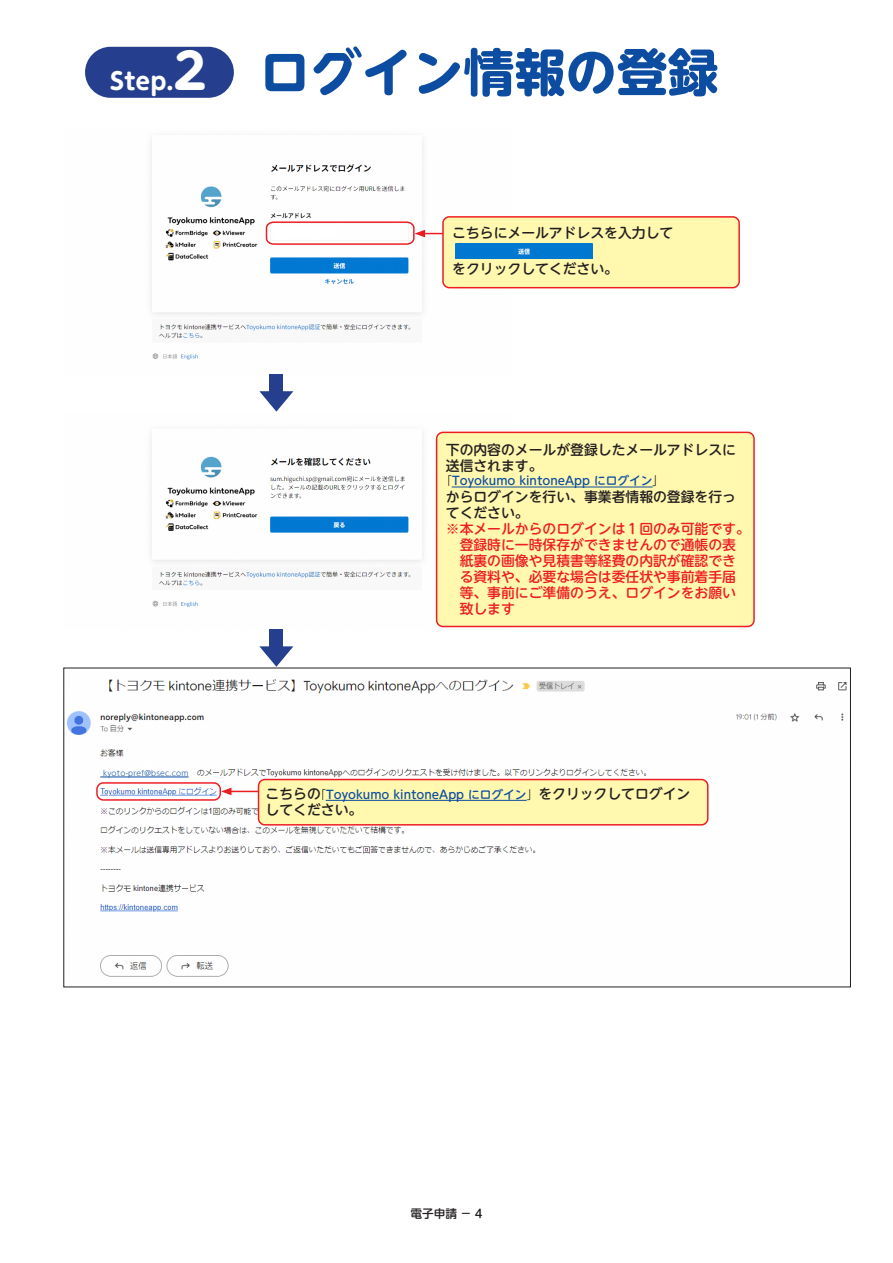
<style>
.page{position:relative;width:893px;height:1263px;background:#fff}
.page>*{position:absolute;margin:0;border:0;box-sizing:border-box;transform-origin:0 0}
.t1{font:700 51px "UD Shin M Go Pr 6 N";color:#0d4da1}
.t2{font:700 23.4px "UD Shin M Go Pr 6 N";color:#fff}
.t3{font:500 13.8px/15.9px "UD Shin M Go Pr 6 N";color:#ee1d23}
.t4{font:500 13.8px/15.9px "UD Shin M Go Pr 6 N";color:#231f20}
.t5{font:500 11.7px "UD Shin M Go Pr 6 N";color:#0d4da1}
.t6{font:500 11.7px "UD Shin M Go Pr 6 N";color:#231f20}
.t7{font:300 7.5px "UD Shin M Go Pr 6 N";letter-spacing:.03em;color:#0d4da1}
.s1{font-size:48.9px}
.s2{font-weight:300;color:#231f20}
.s3{font-size:13.8px;color:#231f20}
</style>
<div class="page">
<img style="left:151px;top:140px;width:359px;height:220px">
<img style="left:151px;top:431px;width:359px;height:197px">
<img style="left:67px;top:679px;width:780px;height:298px">
<div style="left:100px;top:767px;width:96px;height:12px;background:#fff"></div>
<hr style="left:100px;top:777px;width:89px;height:1px;background:#0d4da1">
<div style="left:85px;top:47px;width:149px;height:51px;background:#253f8e;border-radius:26px"></div>
<hr style="left:423px;top:233px;width:80px;height:1px;background:#ee1d23">
<svg style="left:265px;top:221px;width:160px;height:25px"></svg>
<div style="left:443px;top:217px;width:296px;height:71px;background:#fff8ae;border-radius:6px"></div>
<div style="left:442px;top:216px;width:298px;height:72px;border:1px solid #ee1d23;border-radius:6px"></div>
<div style="left:276px;top:228px;width:60px;height:10px;background:#fff"></div>
<div style="left:455px;top:243px;width:138px;height:16px;background:#0178d1"></div>
<div style="left:437px;top:432px;width:317px;height:194px;background:#fff8ae;border-radius:6px"></div>
<hr style="left:452px;top:487px;width:201px;height:1px;background:#0d4da1">
<div style="left:436px;top:432px;width:319px;height:195px;border:1px solid #ee1d23;border-radius:6px"></div>
<hr style="left:229px;top:791px;width:176px;height:1px;background:#ee1d23">
<svg style="left:221px;top:788px;width:10px;height:7px"></svg>
<div style="left:259px;top:779px;width:449px;height:46px;background:#fff8ae;border-radius:6px"></div>
<hr style="left:326px;top:800px;width:201px;height:1px;background:#0d4da1">
<div style="left:258px;top:779px;width:450px;height:46px;border:1px solid #ee1d23;border-radius:6px"></div>
<div style="left:96px;top:782px;width:125px;height:19px;border:1px solid #ee1d23;border-radius:6px"></div>
<div style="left:270px;top:374px;width:13px;height:17px;background:#253f8e"></div>
<svg style="left:259px;top:391px;width:34px;height:21px"></svg>
<div style="left:270px;top:629px;width:13px;height:17px;background:#253f8e"></div>
<svg style="left:259px;top:646px;width:34px;height:21px"></svg>
<p class="t2" style="left:110px;top:61px;width:97px">Step.<span class="s1">2</span></p>
<p class="t1" style="left:259px;top:28px;width:461px">ログイン情報の登録</p>
<p class="t4" style="left:452px;top:224px;width:223px">こちらにメールアドレスを入力して</p>
<p class="t4" style="left:452px;top:260px;width:167px">をクリックしてください。</p>
<p class="t7" style="left:103px;top:767px;width:87px">kyoto-pref@bsec.com</p>
<p class="t4" style="left:446px;top:441px;width:292px">下の内容のメールが登録したメールアドレスに送信されます。</p>
<p class="t5" style="left:440px;top:471px;width:226px"><span class="s2">「</span>Toyokumo kintoneApp にログイン<span class="s2">」</span></p>
<p class="t4" style="left:446px;top:488px;width:292px">からログインを行い、事業者情報の登録を行ってください。</p>
<p class="t3" style="left:460px;top:520px;width:292px;text-indent:-14px">※本メールからのログインは１回のみ可能です。登録時に一時保存ができませんので通帳の表紙裏の画像や見積書等経費の内訳が確認できる資料や、必要な場合は委任状や事前着手届等、事前にご準備のうえ、ログインをお願い致します</p>
<p class="t5" style="left:266px;top:784px;width:426px"><span class="s3">こちらの</span><span class="s2">「</span>Toyokumo kintoneApp にログイン<span class="s2">」</span><span class="s3">をクリックしてログイン</span></p>
<p class="t4" style="left:266px;top:801px;width:98px">してください。</p>
<p class="t6" style="left:410px;top:1204px;width:74px">電子申請 − 4</p>
</div>
